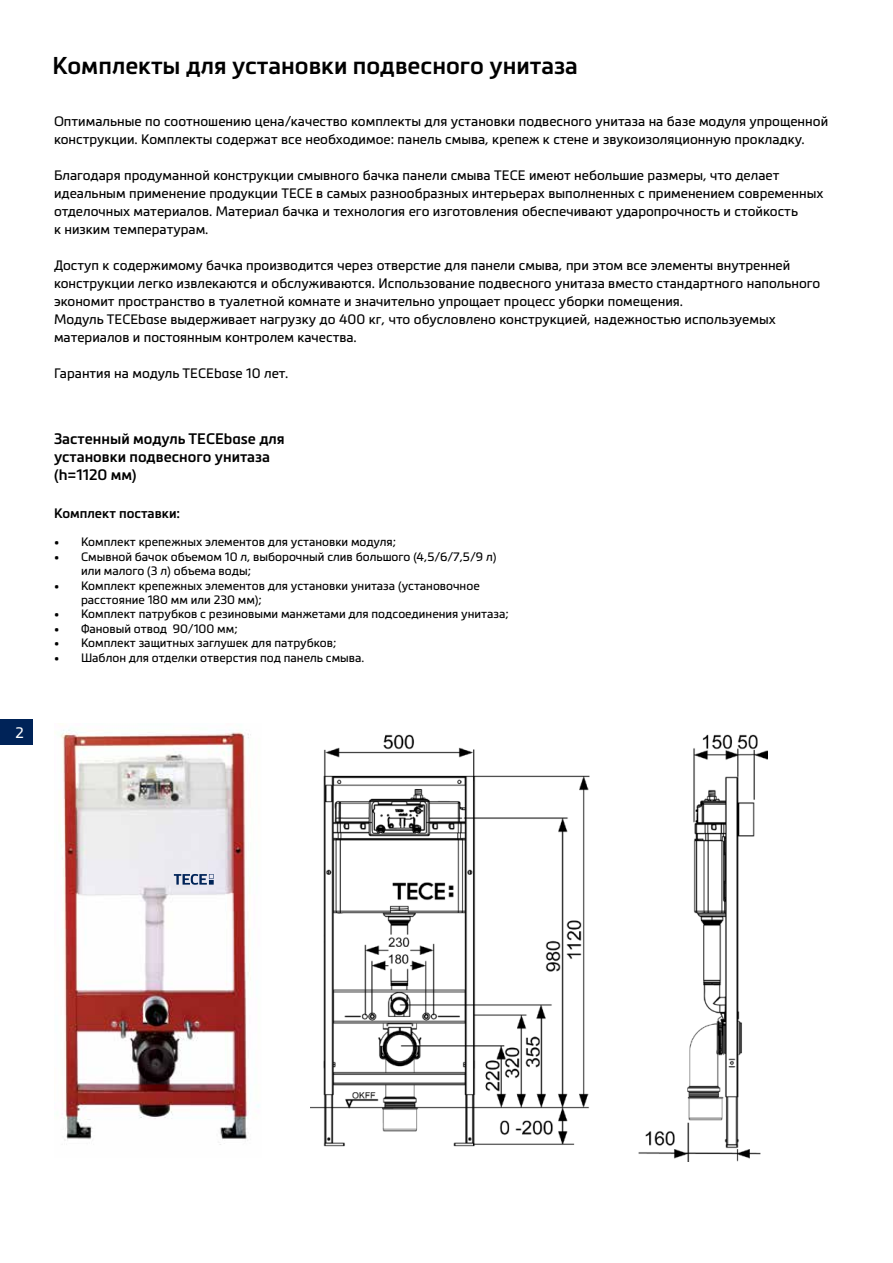
<style>
.page{position:relative;width:893px;height:1263px;background:#fff}
.page>*{position:absolute;margin:0;border:0;box-sizing:border-box;transform-origin:0 0}
.t1{font:600 24px "Metronic Pro";color:#000}
.t2{font:600 15px/18px "Metronic Pro";color:#000}
.t3{font:15px "Metronic Pro";color:#fff}
.t4{font:13.5px/18px "Metronic Pro";color:#000}
.t5{font:600 13.5px "Metronic Pro";color:#000}
.t6{font:12px/14.4px "Metronic Pro";color:#000}
</style>
<div class="page">
<div style="left:0;top:720px;width:32px;height:25px;background:#002358"></div>
<img style="left:60px;top:723px;width:200px;height:422px">
<svg style="left:174px;top:874px;width:40px;height:11px"></svg>
<img style="left:311px;top:734px;width:457px;height:427px">
<p class="t3" style="left:15px;top:722px;width:10px">2</p>
<h1 class="t1" style="left:53px;top:51px;width:527px">Комплекты для установки подвесного унитаза</h1>
<p class="t4" style="left:54px;top:112px;width:776px">Оптимальные по соотношению цена/качество комплекты для установки подвесного унитаза на базе модуля упрощенной конструкции. Комплекты содержат все необходимое: панель смыва, крепеж к стене и звукоизоляционную прокладку.</p>
<p class="t4" style="left:54px;top:166px;width:771px">Благодаря продуманной конструкции смывного бачка панели смыва ТЕСЕ имеют небольшие размеры, что делает идеальным применение продукции ТЕСЕ в самых разнообразных интерьерах выполненных с применением современных отделочных материалов. Материал бачка и технология его изготовления обеспечивают ударопрочность и стойкость<br>к низким температурам.</p>
<p class="t4" style="left:54px;top:256px;width:768px">Доступ к содержимому бачка производится через отверстие для панели смыва, при этом все элементы внутренней конструкции легко извлекаются и обслуживаются. Использование подвесного унитаза вместо стандартного напольного экономит пространство в туалетной комнате и значительно упрощает процесс уборки помещения.<br>Модуль TECEbase выдерживает нагрузку до 400 кг, что обусловлено конструкцией, надежностью используемых материалов и постоянным контролем качества.</p>
<p class="t4" style="left:54px;top:364px;width:236px">Гарантия на модуль TECEbase 10 лет.</p>
<p class="t2" style="left:54px;top:429px;width:232px">Застенный модуль TECEbase для установки подвесного унитаза (h=1120 мм)</p>
<p class="t5" style="left:54px;top:504px;width:128px">Комплект поставки:</p>
<p class="t6" style="left:54px;top:534px;width:344px">• Комплект крепежных элементов для установки модуля;</p>
<p class="t6" style="left:81px;top:549px;width:417px;text-indent:-27px">• Смывной бачок объемом 10 л, выборочный слив большого (4,5/6/7,5/9 л) или малого (3 л) объема воды;</p>
<p class="t6" style="left:81px;top:578px;width:400px;text-indent:-27px">• Комплект крепежных элементов для установки унитаза (установочное расстояние 180 мм или 230 мм);</p>
<p class="t6" style="left:54px;top:606px;width:456px">• Комплект патрубков с резиновыми манжетами для подсоединения унитаза;</p>
<p class="t6" style="left:54px;top:621px;width:185px">• Фановый отвод 90/100 мм;</p>
<p class="t6" style="left:54px;top:635px;width:284px">• Комплект защитных заглушек для патрубков;</p>
<p class="t6" style="left:54px;top:650px;width:312px">• Шаблон для отделки отверстия под панель смыва.</p>
</div>
